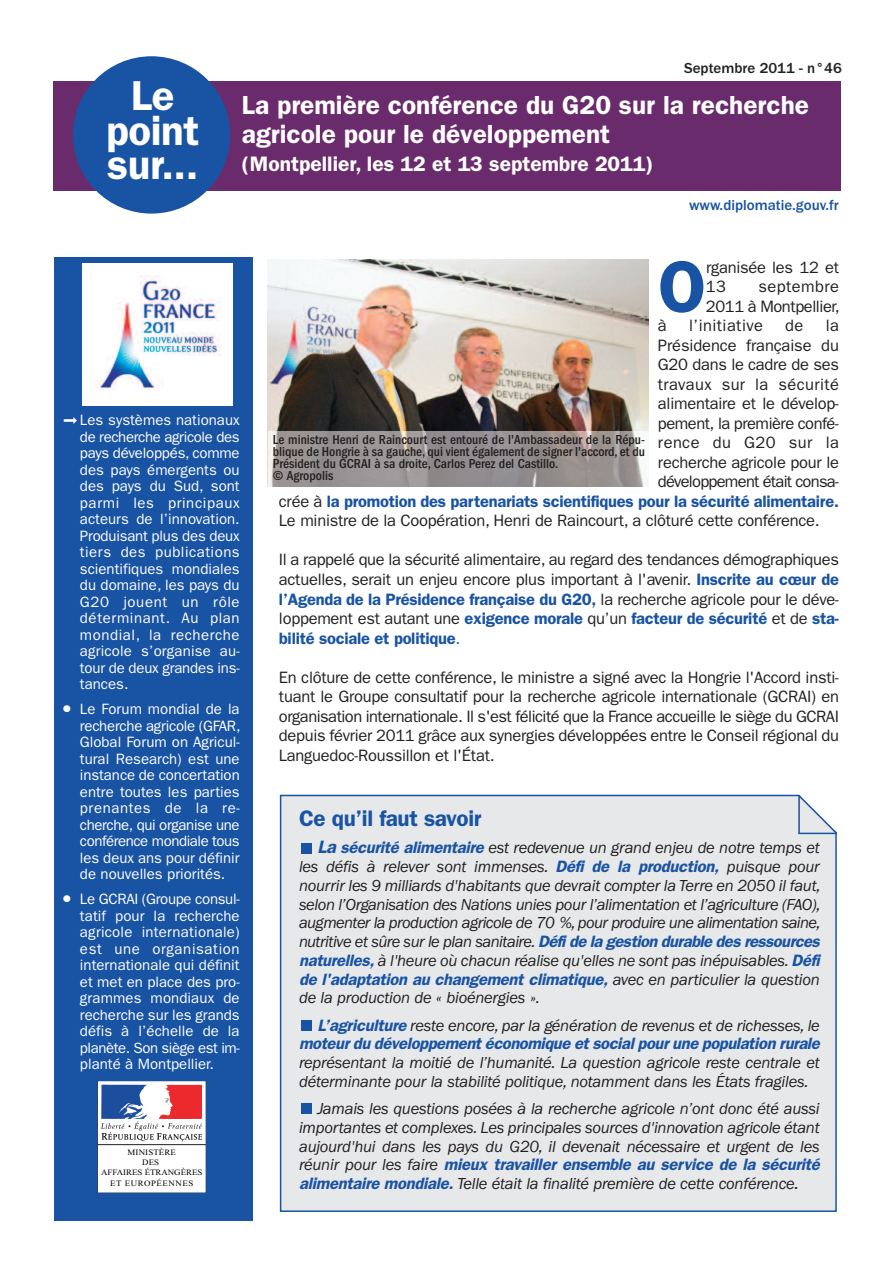
<style>
.page{position:relative;width:893px;height:1263px;background:#fff}
.page>*{position:absolute;margin:0;border:0;box-sizing:border-box;transform-origin:0 0}
.t1{font:600 73.35px "ITC Franklin Gothic Std";color:#1953a3}
.t2{font:600 42px/34.5px "ITC Franklin Gothic Std";letter-spacing:-.01em;color:#fff;text-align:center}
.t3{font:600 26.25px/28.5px "ITC Franklin Gothic Std";color:#fff}
.t4{font:600 22.5px "ITC Franklin Gothic Std";letter-spacing:-.015em;color:#1953a3}
.t5{font:600 21px "ITC Franklin Gothic Std";color:#fff}
.t6{font:italic 16.5px/18.8px "ITC Franklin Gothic Std";letter-spacing:-.015em;color:#231f20}
.t7{font:16.5px/19.5px "ITC Franklin Gothic Std";letter-spacing:-.015em;color:#231f20;text-align:justify}
.t8{font:italic 600 16.5px/18.8px "ITC Franklin Gothic Std";color:#1953a3;text-align:right}
.t9{font:600 16.5px "ITC Franklin Gothic Std";letter-spacing:-.015em;color:#1953a3}
.t10{font:16.5px "ITC Franklin Gothic Std";letter-spacing:.025em;color:#231f20}
.t11{font:16.5px "ITC Franklin Gothic Std";letter-spacing:-.045em;color:#231f20}
.t12{font:15px/16.5px "ITC Franklin Gothic Std";color:#fff;text-align:justify}
.t13{font:500 15px "ITC Franklin Gothic Std";color:#1953a3}
.t14{font:500 15px "ITC Franklin Gothic Std";color:#231f20}
.t15{font:500 condensed 13.5px/12px "ITC Franklin Gothic Std";color:#231f20}
.t16{font:8.25px/10.2px "Times New Roman";letter-spacing:.015em;color:#000;text-align:center;scale:1.08 1}
.s1{font-weight:400;color:#231f20}
.s2{font-weight:600;color:#1953a3}
.s3{color:#1953a3}
.s4{font-weight:600;font-size:18px;color:#1953a3}
.s5{font-size:18px}
</style>
<div class="page">
<div style="left:281px;top:796px;width:554px;height:414px;background:#e7e8e9"></div>
<div style="left:280px;top:795px;width:557px;height:417px;border:2px solid #1953a3"></div>
<div style="left:54px;top:82px;width:787px;height:109px;background:#6a2b6c"></div>
<div style="left:73px;top:56px;width:157px;height:158px;background:#1953a3;border-radius:50%"></div>
<div style="left:55px;top:257px;width:198px;height:963px;background:#1953a3"></div>
<svg style="left:98px;top:1082px;width:107px;height:110px;background:#ded0d9"></svg>
<hr style="left:98px;top:1144px;width:107px;height:1px;background:#231f20">
<div style="left:301px;top:1020px;width:11px;height:10px;background:#1953a3"></div>
<div style="left:301px;top:843px;width:11px;height:10px;background:#1953a3"></div>
<div style="left:301px;top:1103px;width:11px;height:11px;background:#1953a3"></div>
<svg style="left:797px;top:794px;width:40px;height:41px"></svg>
<img style="left:268px;top:259px;width:381px;height:227px">
<img style="left:269px;top:432px;width:380px;height:54px">
<img style="left:83px;top:263px;width:150px;height:143px">
<h2 class="t2" style="left:106px;top:82px;width:95px">Le point sur...</h2>
<p class="t14" style="left:684px;top:63px;width:159px">Septembre 2011 - n°46</p>
<h3 class="t3" style="left:242px;top:93px;width:569px">La première conférence du G20 sur la recherche agricole pour le développement</h3>
<p class="t5" style="left:242px;top:157px;width:413px">(Montpellier, les 12 et 13 septembre 2011)</p>
<p class="t13" style="left:689px;top:200px;width:151px">www.diplomatie.gouv.fr</p>
<h1 class="t1" style="left:658px;top:262px;width:50px">O</h1>
<p class="t7" style="left:706px;top:259px;width:135px">rganisée les 12 et<br>13</p>
<p class="t7" style="left:706px;top:278px;width:135px;text-align:right">septembre<br>2011 à Montpellier,</p>
<p class="t12" style="left:80px;top:413px;width:161px">Les systèmes nationaux de recherche agricole des pays développés, comme des pays émergents ou des pays du Sud, sont parmi les principaux acteurs de l’innovation.<br>Produisant plus des deux tiers des publications scientifiques mondiales du domaine, les pays du G20 jouent un rôle déterminant. Au plan mondial, la recherche agricole s’organise au&shy;tour de deux grandes ins&shy;tances.</p>
<p class="t12" style="left:80px;top:702px;width:162px">Le Forum mondial de la recherche agricole (GFAR, Global Forum on Agricul&shy;tural Research) est une instance de concertation entre toutes les parties prenantes de la re&shy;cherche, qui organise une conférence mondiale tous les deux ans pour définir de nouvelles priorités.</p>
<p class="t12" style="left:80px;top:892px;width:161px">Le GCRAI (Groupe consul&shy;tatif pour la recherche agricole internationale) est une organisation internationale qui définit et met en place des pro&shy;grammes mondiaux de recherche sur les grands défis à l’échelle de la planète. Son siège est im&shy;planté à Montpellier.</p>
<p class="t16" style="left:101px;top:1147px;width:95px">MINISTÈRE<br>DES<br>AFFAIRES ÉTRANGÈRES<br>ET EUROPÉENNES</p>
<p class="t7" style="left:658px;top:317px;width:10px">à</p>
<p class="t10" style="left:689px;top:320px;width:75px">l’initiative</p>
<p class="t7" style="left:785px;top:317px;width:20px">de</p>
<p class="t7" style="left:826px;top:317px;width:15px">la</p>
<p class="t7" style="left:658px;top:337px;width:182px">Présidence française du</p>
<p class="t7" style="left:658px;top:356px;width:182px">G20 dans le cadre de ses</p>
<p class="t10" style="left:658px;top:379px;width:182px">travaux sur la sécurité</p>
<p class="t7" style="left:658px;top:395px;width:182px">alimentaire et le dévelop-</p>
<p class="t7" style="left:658px;top:415px;width:182px">pement, la première confé-</p>
<p class="t10" style="left:658px;top:437px;width:182px">rence du G20 sur la</p>
<p class="t7" style="left:658px;top:454px;width:182px">recherche agricole pour le</p>
<p class="t11" style="left:658px;top:476px;width:182px">développement était consa-</p>
<p class="t9" style="left:279px;top:496px;width:561px"><span class="s1">crée à</span> la promotion des partenariats scientifiques pour la sécurité alimentaire.</p>
<p class="t7" style="left:279px;top:512px;width:542px">Le ministre de la Coopération, Henri de Raincourt, a clôturé cette conférence.</p>
<p class="t7" style="left:279px;top:551px;width:561px">Il a rappelé que la sécurité alimentaire, au regard des tendances démographiques actuelles, serait un enjeu encore plus important à l'avenir. <span class="s2">Inscrite au cœur de l’Agenda de la Présidence française du G20,</span> la recherche agricole pour le déve&shy;loppement est autant une <span class="s2">exigence morale</span> qu’un <span class="s2">facteur de sécurité</span> et de <span class="s2">sta&shy;bilité sociale et politique</span><span class="s3">.</span></p>
<p class="t7" style="left:279px;top:668px;width:561px">En clôture de cette conférence, le ministre a signé avec la Hongrie l'Accord insti&shy;tuant le Groupe consultatif pour la recherche agricole internationale (GCRAI) en organisation internationale. Il s'est félicité que la France accueille le siège du GCRAI depuis février 2011 grâce aux synergies développées entre le Conseil régional du Languedoc-Roussillon et l'État.</p>
<p class="t15" style="left:273px;top:434px;width:374px">Le ministre Henri de Raincourt est entouré de l'Ambassadeur de la Répu&shy;blique de Hongrie à sa gauche, qui vient également de signer l'accord, et du Président du GCRAI à sa droite, Carlos Perez del Castillo.<br>© Agropolis</p>
<h3 class="t4" style="left:299px;top:811px;width:184px">Ce qu’il faut savoir</h3>
<p class="t6" style="left:299px;top:840px;width:525px;text-indent:18px"><span class="s4">La</span><span class="s2">sécuritéalimentaire</span>est redevenue un grand enjeu de notre temps et les défis à relever sont immenses. <span class="s2">Défi de la production,</span> puisque pour nourrir les 9 milliards d'habitants que devrait compter la Terre en 2050 il faut, selon l’Organisation des Nations unies pour l’alimentation et l’agriculture (FAO), augmenter la production agricole de 70 %, pour produire une alimentation saine, nutritive et sûre sur le plan sanitaire. <span class="s2">Défidelagestiondurabledesressources naturelles,</span>à l'heure où chacun réalise qu'elles ne sont pas inépuisables. <span class="s2">Défi de l'adaptation au changement climatique,</span> avec en particulier la question de la production de « bioénergies ».</p>
<p class="t8" style="left:299px;top:1017px;width:525px">L’agriculture<span class="s1">reste encore, par la génération de revenus et de richesses, le </span>moteur du développement économique et social pour une population rurale</p>
<p class="t6" style="left:299px;top:1055px;width:522px">représentant la moitié de l’humanité. La question agricole reste centrale et déterminante pour la stabilité politique, notamment dans les États fragiles.</p>
<p class="t6" style="left:299px;top:1101px;width:525px;text-indent:18px">Jamais les questions posées à la recherche agricole n’ont donc été aussi importantes et complexes. Les principales sources d'innovation agricole étant aujourd'hui dans les pays du G20, il devenait nécessaire et urgent de les ré u n i r p o u r l e s fa i re <span class="s2">mieux travailler ensemble au service de la sécurité alimentairemondiale.</span>Telle était la finalité première de cette conférence<span class="s5">.</span></p>
</div>
